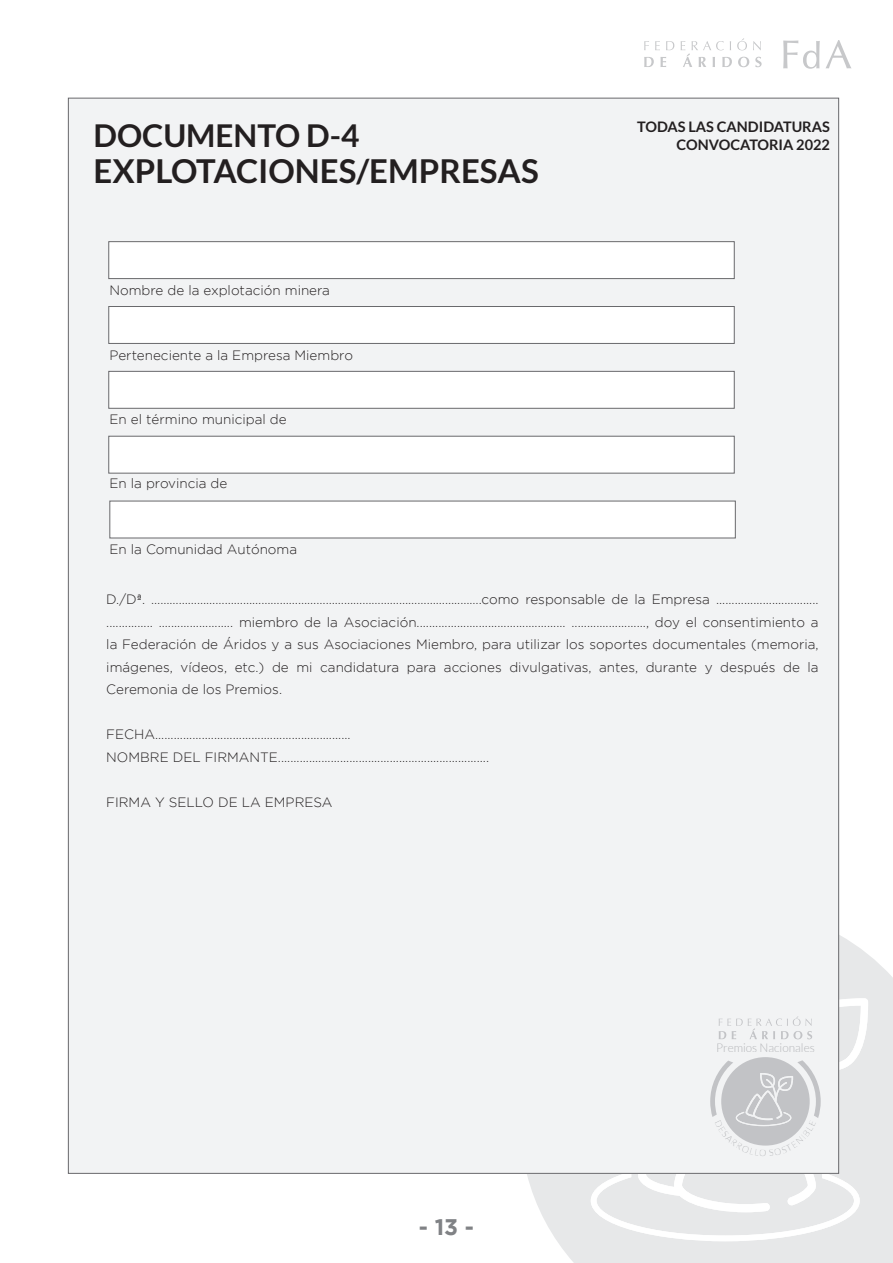
<style>
.page{position:relative;width:893px;height:1263px;background:#fff}
.page>*{position:absolute;margin:0;border:0;box-sizing:border-box;transform-origin:0 0}
.t1{font:700 33px "Lato";color:#231f20}
.t2{font:700 31.5px "Lato";color:#231f20}
.t3{font:700 22.5px "Gotham";color:#808285}
.t4{font:700 14.55px/18.1px "Lato";color:#231f20;text-align:right}
.t5{font:300 13.5px/22.5px "Gotham";color:#231f20;text-align:justify}
.t6{font:300 12.15px "Lato";color:#b5b6b9}
</style>
<div class="page">
<svg style="left:527px;top:934px;width:366px;height:329px;background:#e8e9ea"></svg>
<svg style="left:839px;top:998px;width:29px;height:72px"></svg>
<svg style="left:591px;top:1173px;width:269px;height:68px"></svg>
<svg style="left:644px;top:57px;width:10px;height:10px"></svg>
<svg style="left:660px;top:57px;width:6px;height:10px"></svg>
<svg style="left:644px;top:41px;width:5px;height:9px"></svg>
<svg style="left:655px;top:41px;width:5px;height:9px"></svg>
<svg style="left:666px;top:41px;width:8px;height:9px"></svg>
<svg style="left:681px;top:38px;width:81px;height:29px"></svg>
<svg style="left:783px;top:40px;width:68px;height:29px"></svg>
<div style="left:68px;top:98px;width:771px;height:1075px;background:#f2f3f4"></div>
<div style="left:108px;top:241px;width:627px;height:38px;background:#fff;border:1px solid #69696c"></div>
<div style="left:108px;top:306px;width:627px;height:38px;background:#fff;border:1px solid #69696c"></div>
<div style="left:108px;top:371px;width:627px;height:38px;background:#fff;border:1px solid #69696c"></div>
<div style="left:108px;top:436px;width:627px;height:37px;background:#fff;border:1px solid #69696c"></div>
<div style="left:109px;top:501px;width:627px;height:37px;background:#fff"></div>
<svg style="left:719px;top:1016px;width:93px;height:23px"></svg>
<svg style="left:710px;top:1057px;width:111px;height:89px"></svg>
<h2 class="t2" style="left:94px;top:117px;width:267px">DOCUMENTO D-4</h2>
<h1 class="t1" style="left:94px;top:152px;width:447px">EXPLOTACIONES/EMPRESAS</h1>
<p class="t5" style="left:109px;top:279px;width:222px">Nombre de la explotación minera</p>
<p class="t5" style="left:109px;top:343px;width:245px">Perteneciente a la Empresa Miembro</p>
<p class="t5" style="left:109px;top:408px;width:179px">En el término municipal de</p>
<p class="t5" style="left:109px;top:472px;width:119px">En la provincia de</p>
<p class="t5" style="left:109px;top:538px;width:189px">En la Comunidad Autónoma</p>
<p class="t4" style="left:637px;top:117px;width:194px">TODAS LAS CANDIDATURAS<br>CONVOCATORIA 2022</p>
<p class="t5" style="left:106px;top:588px;width:714px">D./Dª. ………………………………………………………………………………………..…….como responsable de la Empresa ................................. ............... ........................ miembro de la Asociación................................................ ........................, doy el consentimiento a la Federación de Áridos y a sus Asociaciones Miembro, para utilizar los soportes documentales (memoria, imágenes, vídeos, etc.) de mi candidatura para acciones divulgativas, antes, durante y después de la Ceremonia de los Premios.</p>
<p class="t5" style="left:106px;top:723px;width:384px">FECHA...............................................................<br>NOMBRE DEL FIRMANTE....................................................................</p>
<p class="t5" style="left:106px;top:790px;width:228px">FIRMA Y SELLO DE LA EMPRESA</p>
<h3 class="t3" style="left:419px;top:1214px;width:57px">- 13 -</h3>
<p class="t6" style="left:716px;top:1041px;width:100px">Premios Nacionales</p>
</div>
